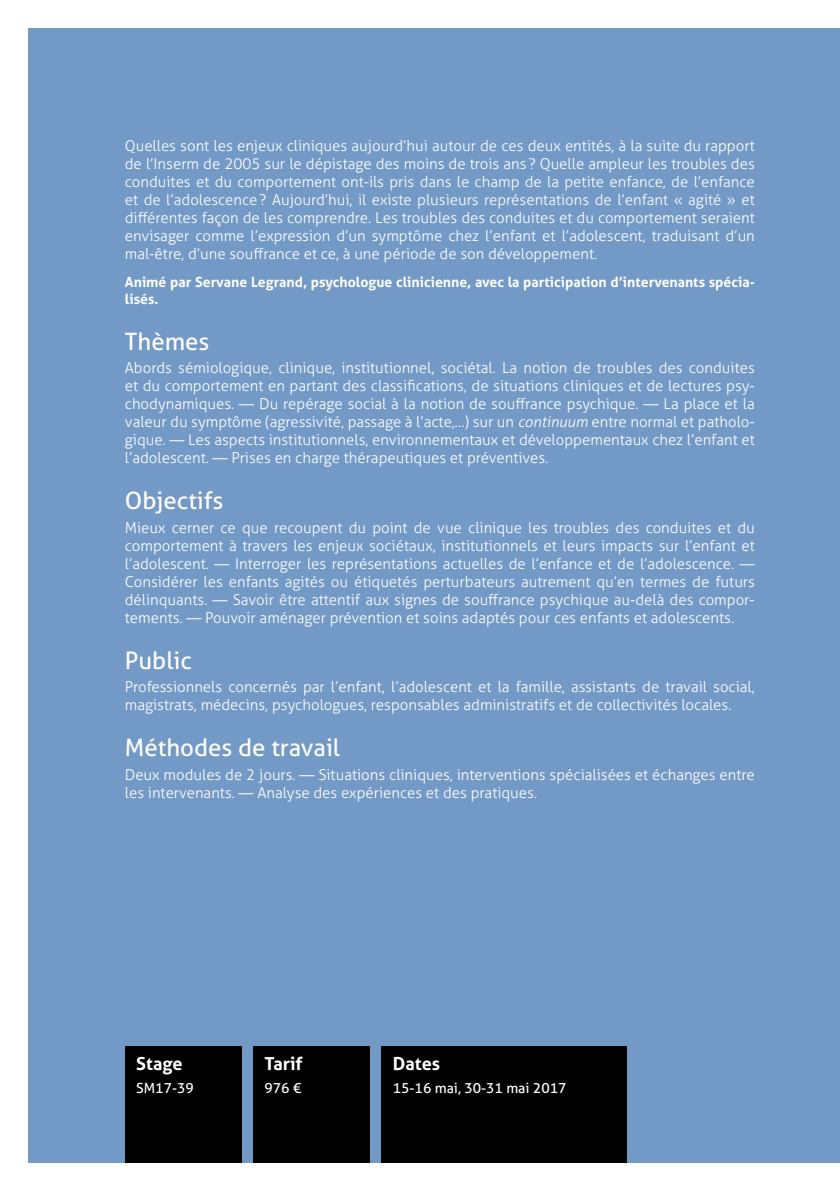
<style>
.page{position:relative;width:840px;height:1191px;background:#fff}
.page>*{position:absolute;margin:0;border:0;box-sizing:border-box;transform-origin:0 0}
.t1{font:24px "Aller";color:#fff}
.t2{font:700 18px "Aller";color:#fff}
.t3{font:300 15px/18px "Aller";color:#fff;text-align:justify}
.t4{font:700 14px/16.8px "Aller";color:#fff}
.t5{font:14px "Aller";color:#fff}
.s1{font-style:italic}
</style>
<div class="page">
<div style="left:28px;top:28px;width:811px;height:1134px;background:#7399c6"></div>
<div style="left:125px;top:1045px;width:117px;height:117px;background:#000"></div>
<div style="left:253px;top:1045px;width:117px;height:117px;background:#000"></div>
<div style="left:381px;top:1045px;width:245px;height:117px;background:#000"></div>
<p class="t3" style="left:125px;top:136px;width:631px">Quelles sont les enjeux cliniques aujourd’hui autour de ces deux entités, à la suite du rapport de l’Inserm de 2005 sur le dépistage des moins de trois ans ? Quelle ampleur les troubles des conduites et du comportement ont-ils pris dans le champ de la petite enfance, de l’enfance et de l’adolescence? Aujourd’hui, il existe plusieurs représentations de l’enfant « agité » et différentes façon de les comprendre. Les troubles des conduites et du comportement seraient envisager comme l’expression d’un symptôme chez l’enfant et l’adolescent, traduisant d’un mal-être, d’une souffrance et ce, à une période de son développement.</p>
<p class="t4" style="left:125px;top:273px;width:631px">Animé par Servane Legrand, psychologue clinicienne, avec la participation d’intervenants spécia&shy;lisés.</p>
<h1 class="t1" style="left:125px;top:326px;width:86px">Thèmes</h1>
<p class="t3" style="left:125px;top:359px;width:631px">Abords sémiologique, clinique, institutionnel, sociétal. La notion de troubles des conduites et du comportement en partant des classifications, de situations cliniques et de lectures psy&shy;chodynamiques. — Du repérage social à la notion de souffrance psychique. — La place et la valeur du symptôme (agressivité, passage à l’acte,…) sur un <span class="s1">continuum</span> entre normal et patholo&shy;gique. — Les aspects institutionnels, environnementaux et développementaux chez l’enfant et l’adolescent. — Prises en charge thérapeutiques et préventives.</p>
<h1 class="t1" style="left:125px;top:486px;width:100px">Objectifs</h1>
<p class="t3" style="left:125px;top:518px;width:631px">Mieux cerner ce que recoupent du point de vue clinique les troubles des conduites et du comportement à travers les enjeux sociétaux, institutionnels et leurs impacts sur l’enfant et l’adolescent. — Interroger les représentations actuelles de l’enfance et de l’adolescence. — Considérer les enfants agités ou étiquetés perturbateurs autrement qu’en termes de futurs délinquants. — Savoir être attentif aux signes de souffrance psychique au-delà des compor&shy;tements. — Pouvoir aménager prévention et soins adaptés pour ces enfants et adolescents.</p>
<h1 class="t1" style="left:125px;top:645px;width:69px">Public</h1>
<p class="t3" style="left:125px;top:678px;width:631px">Professionnels concernés par l’enfant, l’adolescent et la famille, assistants de travail social, magistrats, médecins, psychologues, responsables administratifs et de collectivités locales.</p>
<h1 class="t1" style="left:125px;top:733px;width:217px">Méthodes de travail</h1>
<p class="t3" style="left:125px;top:765px;width:631px">Deux modules de 2 jours. — Situations cliniques, interventions spécialisées et échanges entre les intervenants. — Analyse des expériences et des pratiques.</p>
<p class="t2" style="left:136px;top:1053px;width:48px">Stage</p>
<p class="t5" style="left:136px;top:1079px;width:59px">SM17-39</p>
<p class="t2" style="left:264px;top:1053px;width:40px">Tarif</p>
<p class="t5" style="left:264px;top:1079px;width:38px">976 €</p>
<p class="t2" style="left:392px;top:1053px;width:49px">Dates</p>
<p class="t5" style="left:392px;top:1079px;width:175px">15‑16 mai, 30‑31 mai 2017</p>
</div>
